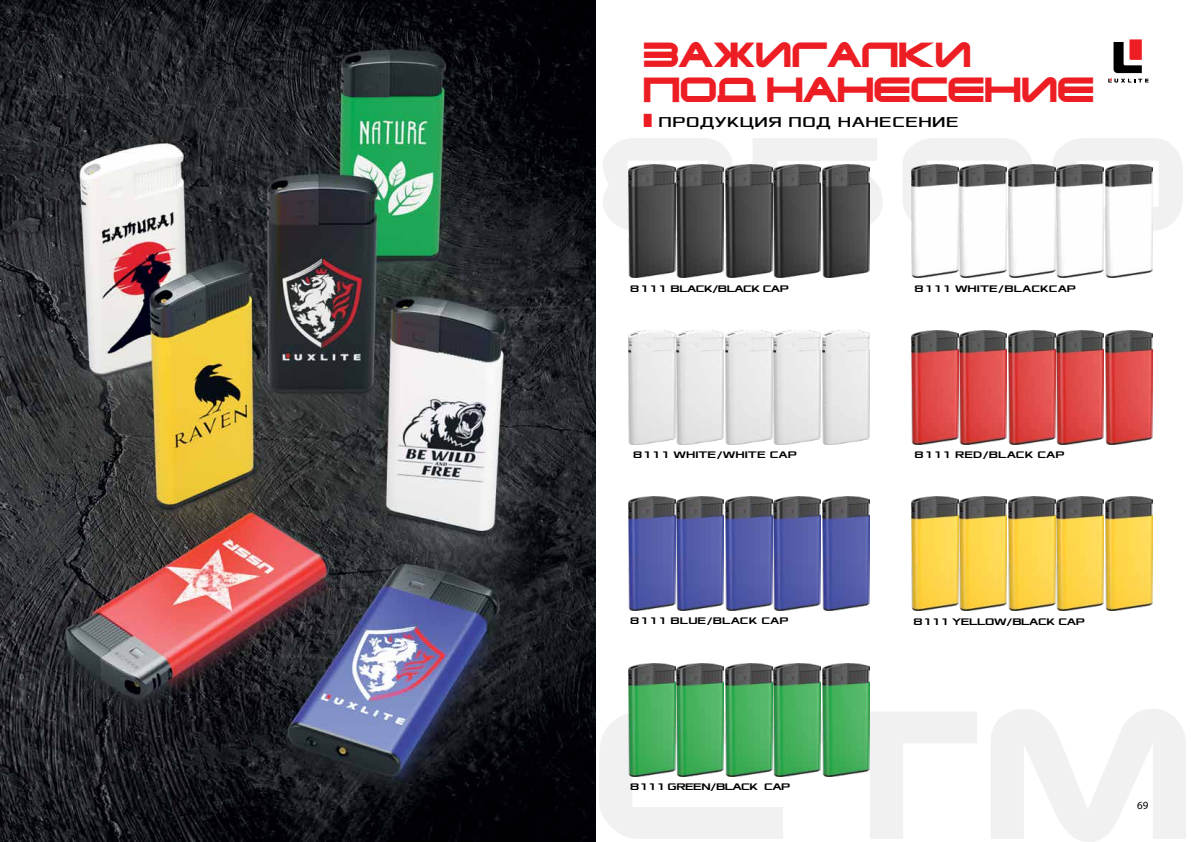
<style>
.page{position:relative;width:1191px;height:842px;background:#fff}
.page>*{position:absolute;margin:0;border:0;box-sizing:border-box;transform-origin:0 0}
.t1{font:32px/35px "Camp Opti Caps Cyrillic Medium";letter-spacing:-.04em;color:#ed1d24}
.t2{font:15px "Xolonium";letter-spacing:.03em;color:#000}
.t3{font:11px "Myriad Pro";color:#000}
.t4{font:700 10px "Xolonium";color:#000}
.t5{font:700 10px "Xolonium";letter-spacing:-.06em;color:#000}
.t6{font:700 10px "Xolonium";letter-spacing:-.04em;color:#000}
</style>
<div class="page">
<img style="left:0;top:0;width:595px;height:842px">
<svg style="left:1108px;top:39px;width:40px;height:44px"></svg>
<svg style="left:643px;top:114px;width:8px;height:13px"></svg>
<svg style="left:603px;top:138px;width:579px;height:93px;fill:#f1f1f2"></svg>
<svg style="left:599px;top:708px;width:587px;height:134px;fill:#f6f6f7"></svg>
<img style="left:628px;top:663px;width:95px;height:114px">
<img style="left:725px;top:663px;width:95px;height:114px">
<img style="left:822px;top:663px;width:47px;height:114px">
<img style="left:628px;top:164px;width:95px;height:114px">
<img style="left:725px;top:164px;width:95px;height:114px">
<img style="left:822px;top:164px;width:47px;height:114px">
<img style="left:911px;top:164px;width:47px;height:114px">
<img style="left:960px;top:164px;width:46px;height:114px">
<img style="left:1008px;top:164px;width:47px;height:114px">
<img style="left:1057px;top:164px;width:46px;height:114px">
<img style="left:1105px;top:164px;width:47px;height:114px">
<img style="left:628px;top:330px;width:95px;height:114px">
<img style="left:725px;top:330px;width:95px;height:114px">
<img style="left:822px;top:330px;width:47px;height:114px">
<img style="left:911px;top:330px;width:47px;height:114px">
<img style="left:960px;top:330px;width:46px;height:114px">
<img style="left:1008px;top:330px;width:47px;height:114px">
<img style="left:1057px;top:330px;width:46px;height:114px">
<img style="left:1105px;top:330px;width:47px;height:114px">
<img style="left:628px;top:497px;width:95px;height:113px">
<img style="left:725px;top:497px;width:95px;height:113px">
<img style="left:822px;top:497px;width:47px;height:113px">
<img style="left:911px;top:497px;width:47px;height:113px">
<img style="left:960px;top:497px;width:46px;height:113px">
<img style="left:1008px;top:497px;width:47px;height:113px">
<img style="left:1057px;top:497px;width:46px;height:113px">
<img style="left:1105px;top:497px;width:47px;height:113px">
<h1 class="t1" style="left:642px;top:37px;width:454px">ЗАЖИГАЛКИ<br>ПОД НАНЕСЕНИЕ</h1>
<h2 class="t2" style="left:658px;top:114px;width:302px">ПРОДУКЦИЯ ПОД НАНЕСЕНИЕ</h2>
<p class="t5" style="left:630px;top:283px;width:160px">8111 BLACK/BLACK CAP</p>
<p class="t4" style="left:914px;top:283px;width:163px">8111 WHITE/BLACKCAP</p>
<p class="t4" style="left:633px;top:449px;width:166px">8111 WHITE/WHITE CAP</p>
<p class="t4" style="left:630px;top:615px;width:160px">8111 BLUE/BLACK CAP</p>
<p class="t5" style="left:630px;top:781px;width:162px">8111 GREEN/BLACK CAP</p>
<p class="t4" style="left:914px;top:449px;width:152px">8111 RED/BLACK CAP</p>
<p class="t6" style="left:913px;top:616px;width:173px">8111 YELLOW/BLACK CAP</p>
<p class="t3" style="left:43px;top:799px;width:13px">68</p>
<p class="t3" style="left:1137px;top:799px;width:13px">69</p>
</div>
